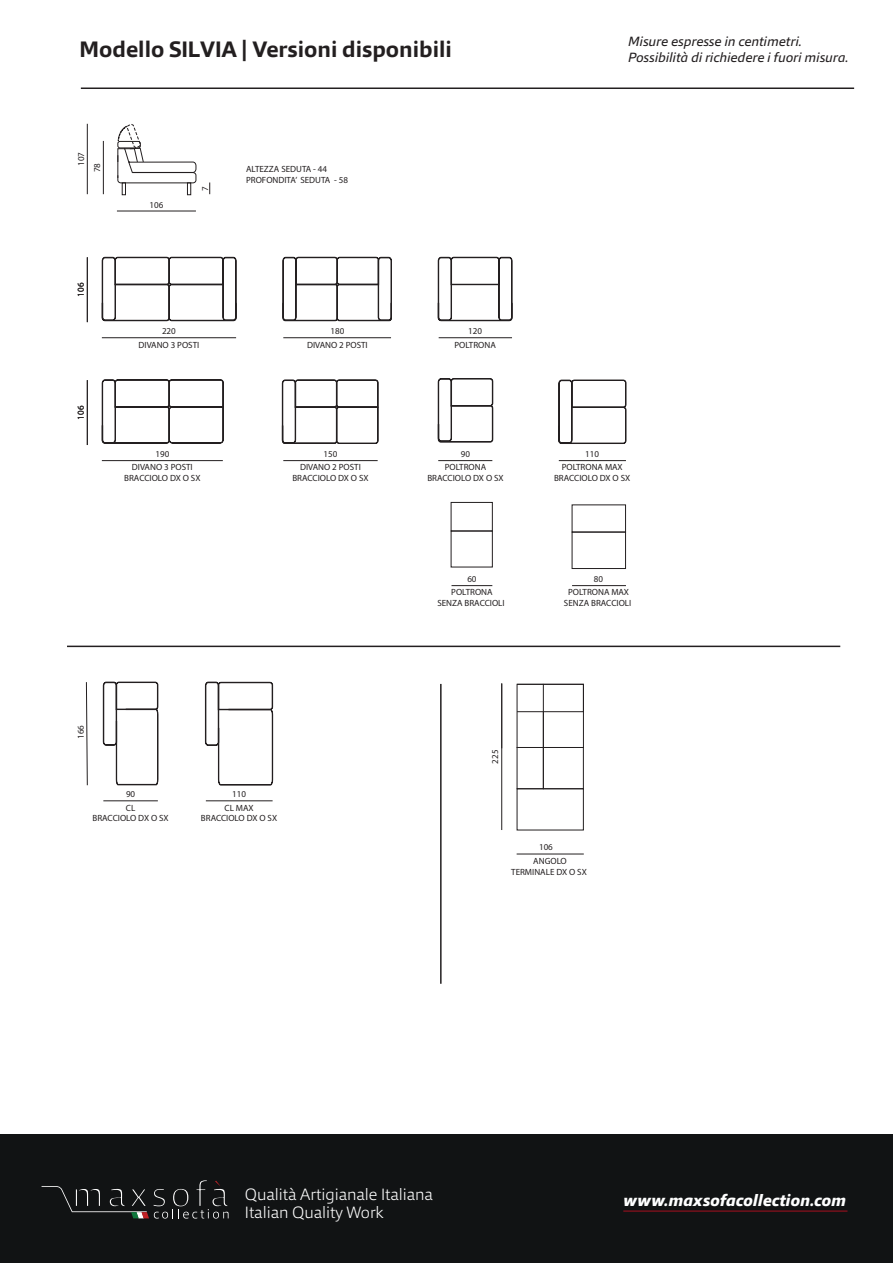
<style>
.page{position:relative;width:893px;height:1263px;background:#fff}
.page>*{position:absolute;margin:0;border:0;box-sizing:border-box;transform-origin:0 0}
.t1{font:700 22.5px "Qubo";color:#231f20}
.t2{font:200 16.5px/18px "Qubo";color:#fff}
.t3{font:italic 800 16.5px "Qubo";color:#fff}
.t4{font:italic 13.5px "Qubo";color:#231f20}
.t5{font:9px/13.4px "Myriad Pro";color:#231f20;text-align:center}
</style>
<div class="page">
<div style="left:0;top:1134px;width:893px;height:129px;background:#111314"></div>
<hr style="left:623px;top:1210px;width:224px;height:2px;background:#76111c">
<svg style="left:41px;top:1180px;width:188px;height:38px"></svg>
<hr style="left:81px;top:87px;width:773px;height:2px;background:#231f20">
<hr style="left:103px;top:141px;width:1px;height:53px;background:#231f20">
<hr style="left:87px;top:124px;width:1px;height:70px;background:#231f20">
<svg style="left:209px;top:182px;width:1px;height:12px"></svg>
<hr style="left:117px;top:211px;width:79px;height:1px;background:#231f20">
<hr style="left:67px;top:646px;width:773px;height:1px;background:#231f20">
<hr style="left:440px;top:684px;width:2px;height:300px;background:#231f20">
<svg style="left:86px;top:682px;width:2px;height:104px"></svg>
<hr style="left:103px;top:800px;width:55px;height:1px;background:#231f20">
<hr style="left:206px;top:800px;width:67px;height:1px;background:#231f20">
<hr style="left:87px;top:257px;width:1px;height:65px;background:#231f20">
<hr style="left:102px;top:337px;width:134px;height:1px;background:#231f20">
<hr style="left:283px;top:337px;width:108px;height:1px;background:#231f20">
<hr style="left:439px;top:337px;width:73px;height:1px;background:#231f20">
<svg style="left:558px;top:380px;width:68px;height:64px"></svg>
<svg style="left:102px;top:257px;width:134px;height:64px"></svg>
<svg style="left:102px;top:379px;width:122px;height:65px"></svg>
<svg style="left:282px;top:257px;width:110px;height:64px"></svg>
<svg style="left:438px;top:378px;width:55px;height:64px"></svg>
<svg style="left:438px;top:257px;width:74px;height:64px"></svg>
<svg style="left:282px;top:379px;width:96px;height:65px"></svg>
<hr style="left:87px;top:380px;width:1px;height:65px;background:#231f20">
<hr style="left:102px;top:460px;width:121px;height:1px;background:#231f20">
<hr style="left:283px;top:460px;width:95px;height:1px;background:#231f20">
<hr style="left:438px;top:460px;width:54px;height:1px;background:#231f20">
<hr style="left:559px;top:460px;width:67px;height:1px;background:#231f20">
<hr style="left:501px;top:683px;width:1px;height:147px;background:#231f20">
<hr style="left:451px;top:585px;width:41px;height:1px;background:#231f20">
<hr style="left:572px;top:585px;width:54px;height:1px;background:#231f20">
<hr style="left:517px;top:854px;width:67px;height:1px;background:#231f20">
<div style="left:122px;top:182px;width:4px;height:13px;border:1px solid #231f20"></div>
<div style="left:187px;top:182px;width:4px;height:13px;border:1px solid #231f20"></div>
<svg style="left:117px;top:124px;width:80px;height:60px"></svg>
<div style="left:451px;top:531px;width:42px;height:36px;border:1px solid #231f20"></div>
<div style="left:572px;top:532px;width:54px;height:37px;border:1px solid #231f20"></div>
<div style="left:451px;top:502px;width:42px;height:29px;border:1px solid #231f20"></div>
<div style="left:543px;top:747px;width:41px;height:42px;border:1px solid #231f20"></div>
<div style="left:517px;top:788px;width:67px;height:42px;border:1px solid #231f20"></div>
<div style="left:517px;top:747px;width:27px;height:42px;border:1px solid #231f20"></div>
<svg style="left:516px;top:683px;width:28px;height:65px"></svg>
<div style="left:517px;top:684px;width:67px;height:28px;border:1px solid #231f20"></div>
<div style="left:543px;top:684px;width:41px;height:64px;border:1px solid #231f20"></div>
<svg style="left:103px;top:682px;width:55px;height:103px"></svg>
<svg style="left:205px;top:682px;width:68px;height:103px"></svg>
<h1 class="t1" style="left:80px;top:34px;width:374px">Modello SILVIA | Versioni disponibili</h1>
<p class="t5" style="left:74px;top:166px;width:15px;rotate:-90deg">107</p>
<p class="t5" style="left:90px;top:172px;width:11px;rotate:-90deg">78</p>
<p class="t5" style="left:150px;top:198px;width:15px">106</p>
<p class="t5" style="left:198px;top:191px;width:6px;rotate:-90deg">7</p>
<p class="t5" style="left:246px;top:164px;width:104px;line-height:10.8px;text-align:left">ALTEZZA SEDUTA - 44<br>PROFONDITA’ SEDUTA - 58</p>
<p class="t5" style="left:74px;top:297px;width:15px;rotate:-90deg">106</p>
<p class="t5" style="left:74px;top:419px;width:15px;rotate:-90deg">106</p>
<p class="t5" style="left:139px;top:324px;width:62px">220<br>DIVANO 3 POSTI</p>
<p class="t5" style="left:307px;top:324px;width:62px">180<br>DIVANO 2 POSTI</p>
<p class="t5" style="left:454px;top:324px;width:43px">120<br>POLTRONA</p>
<p class="t5" style="left:132px;top:447px;width:62px">190<br>DIVANO 3 POSTI</p>
<p class="t5" style="left:124px;top:471px;width:78px">BRACCIOLO DX O SX</p>
<p class="t5" style="left:300px;top:447px;width:62px">150<br>DIVANO 2 POSTI</p>
<p class="t5" style="left:292px;top:471px;width:78px">BRACCIOLO DX O SX</p>
<p class="t5" style="left:445px;top:447px;width:43px">90<br>POLTRONA</p>
<p class="t5" style="left:427px;top:471px;width:78px">BRACCIOLO DX O SX</p>
<p class="t5" style="left:451px;top:572px;width:43px">60<br>POLTRONA</p>
<p class="t5" style="left:437px;top:596px;width:69px">SENZA BRACCIOLI</p>
<h3 class="t4" style="left:628px;top:33px;width:175px">Misure espresse in centimetri.</h3>
<h3 class="t4" style="left:628px;top:49px;width:221px">Possibilità di richiedere i fuori misura.</h3>
<p class="t5" style="left:562px;top:447px;width:63px">110<br>POLTRONA MAX</p>
<p class="t5" style="left:554px;top:471px;width:78px">BRACCIOLO DX O SX</p>
<p class="t5" style="left:568px;top:572px;width:63px">80<br>POLTRONA MAX</p>
<p class="t5" style="left:564px;top:596px;width:69px">SENZA BRACCIOLI</p>
<p class="t5" style="left:74px;top:739px;width:15px;rotate:-90deg">166</p>
<p class="t5" style="left:126px;top:787px;width:11px;text-align:left">90<br>CL</p>
<p class="t5" style="left:93px;top:812px;width:78px">BRACCIOLO DX O SX</p>
<p class="t5" style="left:224px;top:787px;width:31px">110<br>CL MAX</p>
<p class="t5" style="left:201px;top:812px;width:78px">BRACCIOLO DX O SX</p>
<p class="t5" style="left:488px;top:764px;width:15px;rotate:-90deg">225</p>
<p class="t5" style="left:539px;top:840px;width:15px">106</p>
<p class="t5" style="left:511px;top:855px;width:77px;line-height:10.8px">ANGOLO<br>TERMINALE DX O SX</p>
<h2 class="t2" style="left:245px;top:1185px;width:190px">Qualità Artigianale Italiana<br>Italian Quality Work</h2>
<h2 class="t3" style="left:623px;top:1190px;width:224px">www.maxsofacollection.com</h2>
</div>
